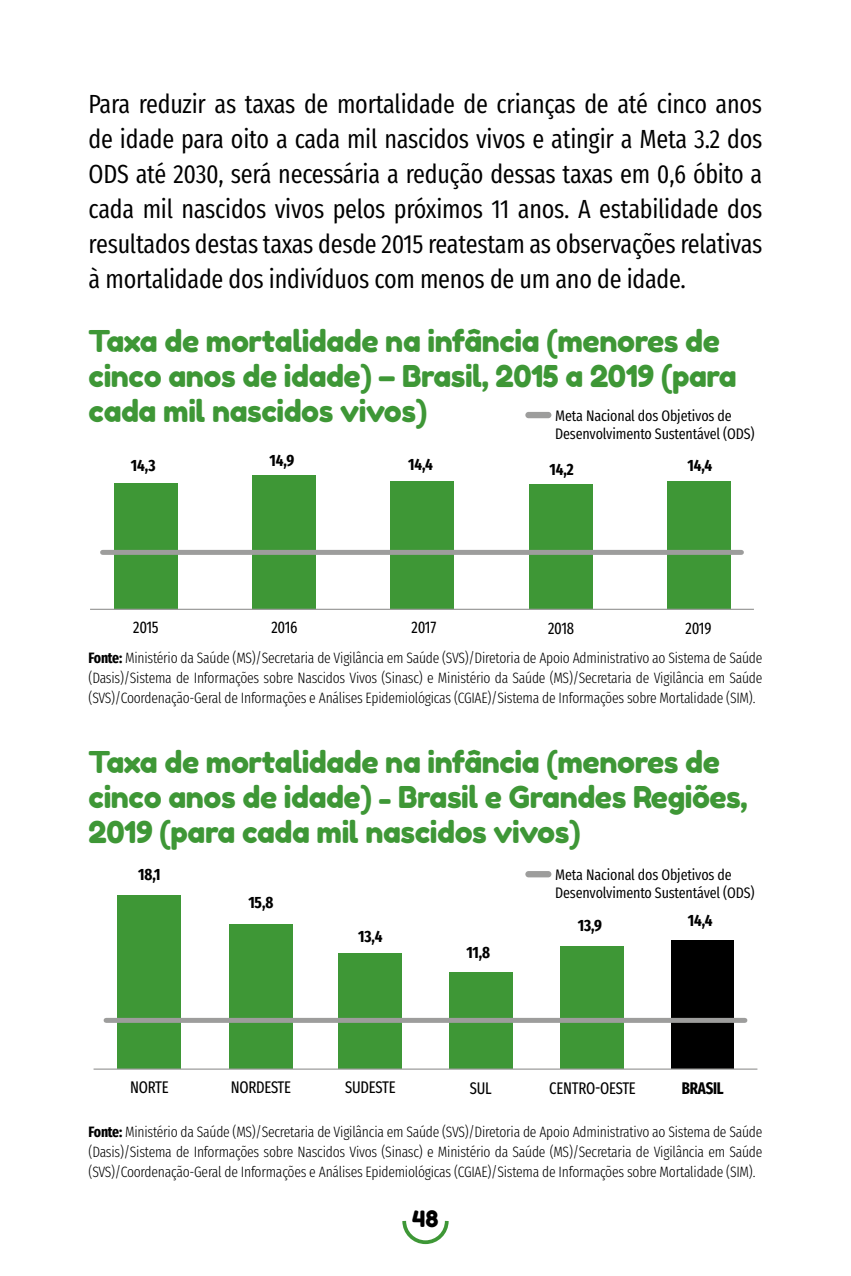
<style>
.page{position:relative;width:851px;height:1276px;background:#fff}
.page>*{position:absolute;margin:0;border:0;box-sizing:border-box;transform-origin:0 0}
.t1{font:30px/35px "Fredoka One";letter-spacing:-.015em;color:#3e9736}
.t2{font:26.25px/35px "Fira Sans Compressed";letter-spacing:-.01em;color:#000;text-align:justify}
.t3{font:22.5px "Fredoka One";color:#000}
.t4{font:16.75px "Fira Sans Compressed";letter-spacing:-.015em;color:#000;scale:.95 1}
.t5{font:700 16.75px "Fira Sans Compressed";letter-spacing:-.015em;color:#000;scale:.95 1}
.t6{font:700 16.25px "Fira Sans Compressed";letter-spacing:-.005em;color:#000}
.t7{font:15.25px/17.5px "Fira Sans Compressed";letter-spacing:-.01em;color:#000}
.t8{font:300 15px/20px "Fira Sans Compressed";letter-spacing:-.015em;color:#000;text-align:justify}
.s1{font-weight:700}
</style>
<div class="page">
<svg style="left:402px;top:1220px;width:47px;height:25px"></svg>
<div style="left:114px;top:483px;width:64px;height:126px;background:#3e9736"></div>
<div style="left:252px;top:475px;width:64px;height:134px;background:#3e9736"></div>
<div style="left:390px;top:481px;width:64px;height:128px;background:#3e9736"></div>
<div style="left:529px;top:484px;width:63px;height:125px;background:#3e9736"></div>
<div style="left:667px;top:481px;width:63px;height:128px;background:#3e9736"></div>
<hr style="left:90px;top:609px;width:663px;height:1px;background:#9d9d9c">
<div style="left:103px;top:550px;width:638px;height:5px;background:#9d9d9c"></div>
<div style="left:525px;top:412px;width:26px;height:6px;background:#9d9d9c;border-radius:3px"></div>
<div style="left:117px;top:895px;width:64px;height:174px;background:#3e9736"></div>
<div style="left:229px;top:924px;width:63px;height:145px;background:#3e9736"></div>
<div style="left:338px;top:953px;width:64px;height:116px;background:#3e9736"></div>
<div style="left:449px;top:972px;width:63px;height:97px;background:#3e9736"></div>
<div style="left:560px;top:946px;width:64px;height:123px;background:#3e9736"></div>
<div style="left:671px;top:940px;width:63px;height:129px;background:#000"></div>
<hr style="left:93px;top:1068px;width:664px;height:1px;background:#9d9d9c">
<div style="left:106px;top:1018px;width:638px;height:5px;background:#9d9d9c"></div>
<div style="left:525px;top:871px;width:26px;height:6px;background:#9d9d9c;border-radius:3px"></div>
<p class="t2" style="left:89px;top:86px;width:675px">Para reduzir as taxas de mortalidade de crianças de até cinco anos de idade para oito a cada mil nascidos vivos e atingir a Meta 3.2 dos ODS até 2030, será necessária a redução dessas taxas em 0,6 óbito a cada mil nascidos vivos pelos próximos 11 anos. A estabilidade dos resultados destas taxas desde 2015 reatestam as observações relativas à mortalidade dos indivíduos com menos de um ano de idade.</p>
<h1 class="t1" style="left:89px;top:323px;width:649px">Taxa de mortalidade na infância (menores de cinco anos de idade) – Brasil, 2015 a 2019 (para cada mil nascidos vivos)</h1>
<p class="t7" style="left:555px;top:407px;width:201px">Meta Nacional dos Objetivos de<br>Desenvolvimento Sustentável (ODS)</p>
<p class="t6" style="left:131px;top:452px;width:26px">14,3</p>
<p class="t6" style="left:269px;top:447px;width:26px">14,9</p>
<p class="t6" style="left:408px;top:451px;width:26px">14,4</p>
<p class="t6" style="left:549px;top:456px;width:26px">14,2</p>
<p class="t6" style="left:687px;top:452px;width:26px">14,4</p>
<p class="t4" style="left:133px;top:615px;width:28px">2015</p>
<p class="t4" style="left:271px;top:615px;width:29px">2016</p>
<p class="t4" style="left:411px;top:615px;width:28px">2017</p>
<p class="t4" style="left:548px;top:615px;width:29px">2018</p>
<p class="t4" style="left:685px;top:615px;width:29px">2019</p>
<p class="t8" style="left:89px;top:647px;width:675px"><span class="s1">Fonte:</span> Ministério da Saúde (MS)/Secretaria de Vigilância em Saúde (SVS)/Diretoria de Apoio Administrativo ao Sistema de Saúde (Dasis)/Sistema de Informações sobre Nascidos Vivos (Sinasc) e Ministério da Saúde (MS)/Secretaria de Vigilância em Saúde (SVS)/Coordenação-Geral de Informações e Análises Epidemiológicas (CGIAE)/Sistema de Informações sobre Mortalidade (SIM).</p>
<h1 class="t1" style="left:89px;top:744px;width:660px">Taxa de mortalidade na infância (menores de cinco anos de idade) - Brasil e Grandes Regiões,<br>2019 (para cada mil nascidos vivos)</h1>
<p class="t6" style="left:138px;top:861px;width:24px">18,1</p>
<p class="t6" style="left:248px;top:889px;width:27px">15,8</p>
<p class="t6" style="left:358px;top:923px;width:26px">13,4</p>
<p class="t6" style="left:466px;top:939px;width:25px">11,8</p>
<p class="t7" style="left:555px;top:866px;width:201px">Meta Nacional dos Objetivos de<br>Desenvolvimento Sustentável (ODS)</p>
<p class="t6" style="left:577px;top:911px;width:26px">13,9</p>
<p class="t6" style="left:687px;top:907px;width:26px">14,4</p>
<p class="t4" style="left:130px;top:1074px;width:42px">NORTE</p>
<p class="t4" style="left:231px;top:1074px;width:65px">NORDESTE</p>
<p class="t4" style="left:345px;top:1074px;width:55px">SUDESTE</p>
<p class="t4" style="left:470px;top:1075px;width:24px">SUL</p>
<p class="t4" style="left:549px;top:1075px;width:93px">CENTRO-OESTE</p>
<p class="t5" style="left:681px;top:1074px;width:46px">BRASIL</p>
<p class="t8" style="left:89px;top:1121px;width:675px"><span class="s1">Fonte:</span> Ministério da Saúde (MS)/Secretaria de Vigilância em Saúde (SVS)/Diretoria de Apoio Administrativo ao Sistema de Saúde (Dasis)/Sistema de Informações sobre Nascidos Vivos (Sinasc) e Ministério da Saúde (MS)/Secretaria de Vigilância em Saúde (SVS)/Coordenação-Geral de Informações e Análises Epidemiológicas (CGIAE)/Sistema de Informações sobre Mortalidade (SIM).</p>
<h3 class="t3" style="left:412px;top:1205px;width:28px">48</h3>
</div>
